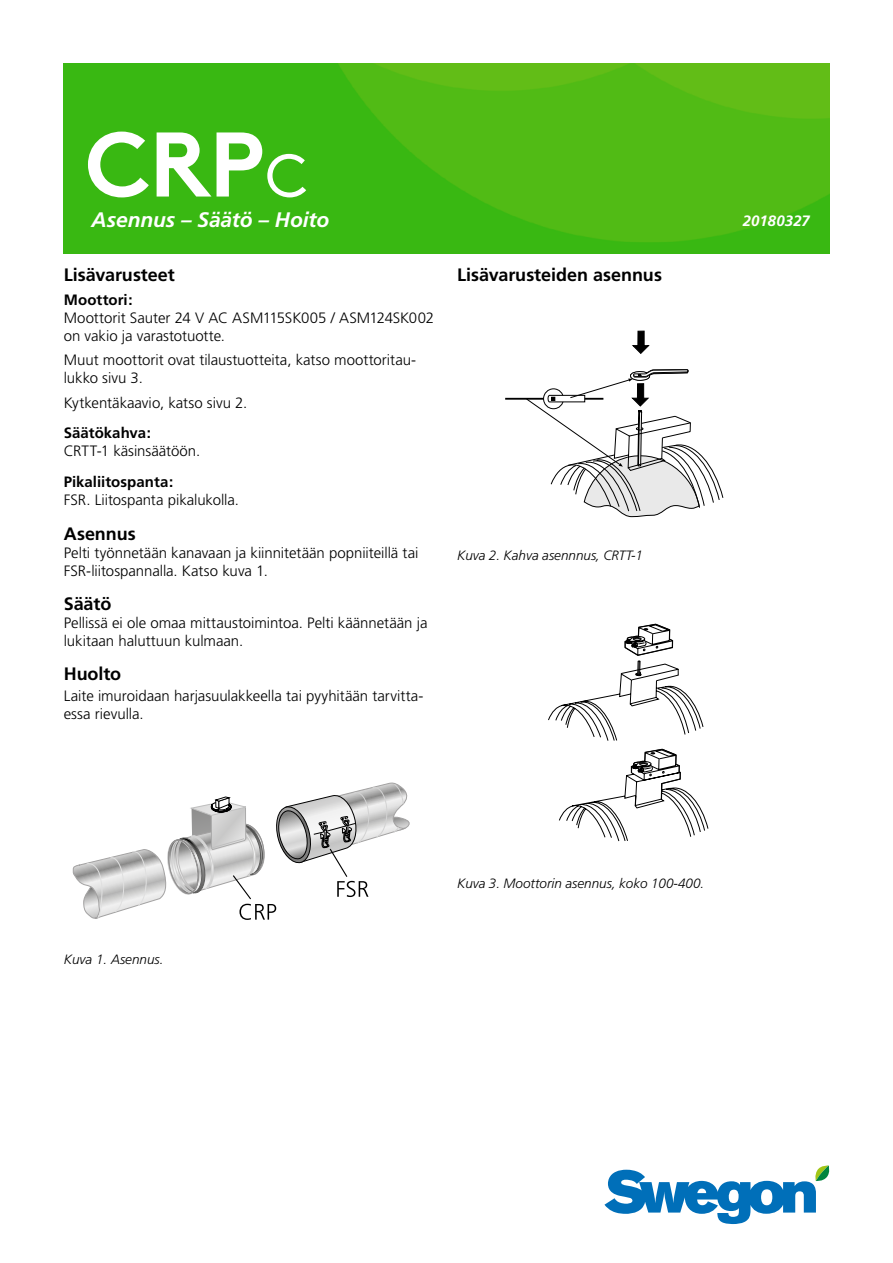
<style>
.page{position:relative;width:893px;height:1263px;background:#fff}
.page>*{position:absolute;margin:0;border:0;box-sizing:border-box;transform-origin:0 0}
.t1{font:700 91.5px "Swegon Brown";color:#fff}
.t2{font:italic 700 21px "Frutiger";letter-spacing:-.005em;color:#fff}
.t3{font:700 18px "Frutiger";color:#000}
.t4{font:300 15px/18px "Frutiger";letter-spacing:-.005em;color:#000}
.t5{font:700 15px "Frutiger";color:#000}
.t6{font:italic 700 15px "Frutiger";letter-spacing:.01em;color:#fff}
.t7{font:italic 300 13.5px "Frutiger";color:#000}
.s1{font-weight:300}
</style>
<div class="page">
<svg style="left:604px;top:1165px;width:226px;height:59px"></svg>
<img style="left:64px;top:64px;width:765px;height:189px">
<svg style="left:548px;top:624px;width:161px;height:218px"></svg>
<hr style="left:505px;top:398px;width:98px;height:2px;background:#000">
<svg style="left:632px;top:331px;width:17px;height:23px"></svg>
<svg style="left:526px;top:369px;width:197px;height:148px"></svg>
<svg style="left:73px;top:783px;width:337px;height:137px"></svg>
<h1 class="t1" style="left:85px;top:90px;width:225px">CRP<span class="s1">c</span></h1>
<h2 class="t2" style="left:92px;top:207px;width:239px">Asennus – Säätö – Hoito</h2>
<p class="t6" style="left:743px;top:212px;width:69px">20180327</p>
<p class="t3" style="left:64px;top:264px;width:113px">Lisävarusteet</p>
<p class="t5" style="left:64px;top:291px;width:70px">Moottori:</p>
<p class="t4" style="left:64px;top:309px;width:372px">Moottorit Sauter 24 V AC ASM115SK005 / ASM124SK002 on vakio ja varastotuotte.</p>
<p class="t4" style="left:64px;top:351px;width:354px">Muut moottorit ovat tilaustuotteita, katso moottoritau&shy;lukko sivu 3.</p>
<p class="t4" style="left:64px;top:394px;width:185px">Kytkentäkaavio, katso sivu 2.</p>
<p class="t5" style="left:64px;top:424px;width:89px">Säätökahva:</p>
<p class="t4" style="left:64px;top:442px;width:138px">CRTT-1 käsinsäätöön.</p>
<p class="t5" style="left:64px;top:473px;width:111px">Pikaliitospanta:</p>
<p class="t4" style="left:64px;top:491px;width:177px">FSR. Liitospanta pikalukolla.</p>
<p class="t3" style="left:64px;top:523px;width:74px">Asennus</p>
<p class="t4" style="left:64px;top:544px;width:356px">Pelti työnnetään kanavaan ja kiinnitetään popniiteillä tai<br>FSR-liitospannalla. Katso kuva 1.</p>
<p class="t3" style="left:64px;top:593px;width:49px">Säätö</p>
<p class="t4" style="left:64px;top:614px;width:365px">Pellissä ei ole omaa mittaustoimintoa. Pelti käännetään ja lukitaan haluttuun kulmaan.</p>
<p class="t3" style="left:64px;top:663px;width:59px">Huolto</p>
<p class="t4" style="left:64px;top:687px;width:361px">Laite imuroidaan harjasuulakkeella tai pyyhitään tarvitta&shy;essa rievulla.</p>
<p class="t3" style="left:457px;top:264px;width:206px">Lisävarusteiden asennus</p>
<p class="t7" style="left:457px;top:548px;width:187px">Kuva 2. Kahva asennnus, CRTT-1</p>
<p class="t7" style="left:64px;top:951px;width:101px">Kuva 1. Asennus.</p>
<p class="t7" style="left:457px;top:875px;width:249px">Kuva 3. Moottorin asennus, koko 100-400.</p>
</div>
